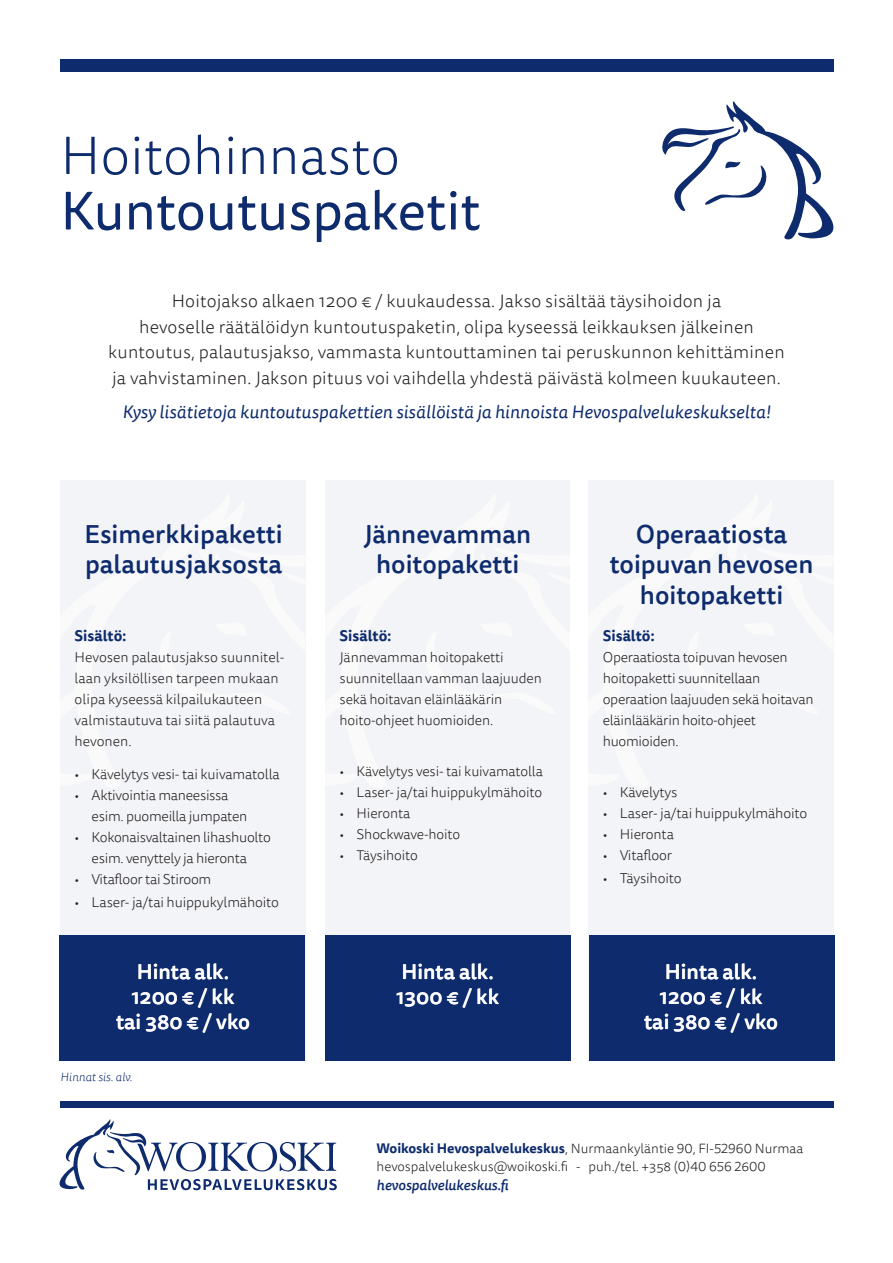
<style>
.page{position:relative;width:893px;height:1263px;background:#fff}
.page>*{position:absolute;margin:0;border:0;box-sizing:border-box;transform-origin:0 0}
.t1{font:54px "Tisa Sans Pro";color:#0d2b6d}
.t2{font:300 54px "Tisa Sans Pro";color:#0d2b6d}
.t3{font:500 25.5px/30.6px "Tisa Sans Pro";color:#0d2b6d;text-align:center}
.t4{font:500 21px/25.2px "Tisa Sans Pro";color:#fff;text-align:center}
.t5{font:300 18px/25.5px "Tisa Sans Pro";letter-spacing:.01em;color:#231f20;text-align:center}
.t6{font:italic 18px "Tisa Sans Pro";letter-spacing:.01em;color:#0d2b6d}
.t7{font:700 15px "Tisa Sans Pro";color:#0d2b6d}
.t8{font:300 14.25px/21px "Tisa Sans Pro";letter-spacing:-.02em;color:#231f20}
.t9{font:300 14.25px/21px "Tisa Sans Pro";color:#231f20}
.t10{font:italic 500 14.25px "Tisa Sans Pro";color:#0d2b6d}
.t11{font:300 14.1px/21px "Tisa Sans Pro";letter-spacing:-.01em;color:#231f20}
.t12{font:300 13.5px/18px "Tisa Sans Pro";color:#231f20}
.t13{font:italic 300 12px "Tisa Sans Pro";letter-spacing:.01em;color:#0d2b6d}
.s1{font-weight:700;color:#0d2b6d}
</style>
<div class="page">
<div style="left:60px;top:60px;width:773px;height:12px;background:#0d2b6d"></div>
<div style="left:60px;top:1101px;width:773px;height:6px;background:#0d2b6d"></div>
<svg style="left:59px;top:1119px;width:278px;height:72px"></svg>
<svg style="left:662px;top:101px;width:172px;height:139px"></svg>
<div style="left:588px;top:480px;width:246px;height:581px;background:#f3f4f7"></div>
<div style="left:589px;top:935px;width:246px;height:126px;background:#0d2b6d"></div>
<div style="left:325px;top:480px;width:245px;height:581px;background:#f3f4f7"></div>
<div style="left:325px;top:935px;width:246px;height:126px;background:#0d2b6d"></div>
<div style="left:60px;top:480px;width:246px;height:581px;background:#f3f4f7"></div>
<div style="left:60px;top:935px;width:245px;height:126px;background:#0d2b6d"></div>
<p class="t2" style="left:60px;top:121px;width:341px">Hoitohinnasto</p>
<p class="t1" style="left:60px;top:174px;width:422px">Kuntoutuspaketit</p>
<p class="t5" style="left:108px;top:289px;width:678px">Hoitojakso alkaen 1200 € / kuukaudessa. Jakso sisältää täysihoidon ja<br>hevoselle räätälöidyn kuntoutuspaketin, olipa kyseessä leikkauksen jälkeinen kuntoutus, palautusjakso, vammasta kuntouttaminen tai peruskunnon kehittäminen ja vahvistaminen. Jakson pituus voi vaihdella yhdestä päivästä kolmeen kuukauteen.</p>
<p class="t6" style="left:122px;top:399px;width:650px">Kysy lisätietoja kuntoutuspakettien sisällöistä ja hinnoista Hevospalvelukeskukselta!</p>
<p class="t3" style="left:84px;top:519px;width:200px;text-align:left">Esimerkkipaketti palautusjaksosta</p>
<p class="t7" style="left:75px;top:625px;width:53px">Sisältö:</p>
<p class="t9" style="left:75px;top:647px;width:211px">Hevosen palautusjakso suunnitel&shy;laan yksilöllisen tarpeen mukaan olipa kyseessä kilpailukauteen valmistautuva tai siitä palautuva hevonen.</p>
<p class="t8" style="left:75px;top:764px;width:207px">• Kävelytys vesi- tai kuivamatolla</p>
<p class="t8" style="left:92px;top:785px;width:157px;text-indent:-17px">• Aktivointia maneesissa esim. puomeilla jumpaten</p>
<p class="t8" style="left:75px;top:827px;width:198px;text-align:center">• Kokonaisvaltainen lihashuolto esim. venyttely ja hieronta</p>
<p class="t8" style="left:75px;top:869px;width:138px">• Vitafloor tai Stiroom</p>
<p class="t8" style="left:75px;top:892px;width:206px">• Laser- ja/tai huippukylmähoito</p>
<p class="t4" style="left:116px;top:959px;width:136px">Hinta alk.<br>1200 € / kk<br>tai 380 € / vko</p>
<p class="t13" style="left:61px;top:1069px;width:73px">Hinnat sis. alv.</p>
<p class="t3" style="left:364px;top:519px;width:169px">Jännevamman hoitopaketti</p>
<p class="t3" style="left:610px;top:519px;width:205px">Operaatiosta toipuvan hevosen hoitopaketti</p>
<p class="t7" style="left:340px;top:625px;width:53px">Sisältö:</p>
<p class="t11" style="left:340px;top:647px;width:204px">Jännevamman hoitopaketti suunnitellaan vamman laajuuden sekä hoitavan eläinlääkärin hoito-ohjeet huomioiden.</p>
<p class="t11" style="left:340px;top:761px;width:205px">• Kävelytys vesi- tai kuivamatolla</p>
<p class="t11" style="left:340px;top:782px;width:204px">• Laser- ja/tai huippukylmähoito</p>
<p class="t11" style="left:340px;top:803px;width:72px">• Hieronta</p>
<p class="t11" style="left:340px;top:824px;width:122px">• Shockwave-hoito</p>
<p class="t11" style="left:340px;top:845px;width:80px">• Täysihoito</p>
<p class="t4" style="left:396px;top:959px;width:105px;text-align:left">Hinta alk.<br>1300 € / kk</p>
<p class="t7" style="left:603px;top:625px;width:53px">Sisältö:</p>
<p class="t8" style="left:603px;top:647px;width:212px">Operaatiosta toipuvan hevosen hoitopaketti suunnitellaan operaation laajuuden sekä hoitavan eläinlääkärin hoito-ohjeet huomioiden.</p>
<p class="t8" style="left:603px;top:782px;width:76px">• Kävelytys</p>
<p class="t8" style="left:603px;top:803px;width:206px">• Laser- ja/tai huippukylmähoito</p>
<p class="t8" style="left:603px;top:824px;width:73px">• Hieronta</p>
<p class="t8" style="left:603px;top:845px;width:71px">• Vitafloor</p>
<p class="t8" style="left:603px;top:868px;width:80px">• Täysihoito</p>
<p class="t4" style="left:644px;top:959px;width:136px">Hinta alk.<br>1200 € / kk<br>tai 380 € / vko</p>
<p class="t12" style="left:377px;top:1139px;width:428px"><span class="s1">Woikoski Hevospalvelukeskus</span>, Nurmaankyläntie 90, FI-52960 Nurmaa hevospalvelukeskus@woikoski.fi - puh./tel. +358 (0)40 656 2600</p>
<p class="t10" style="left:377px;top:1175px;width:133px">hevospalvelukeskus.fi</p>
</div>
